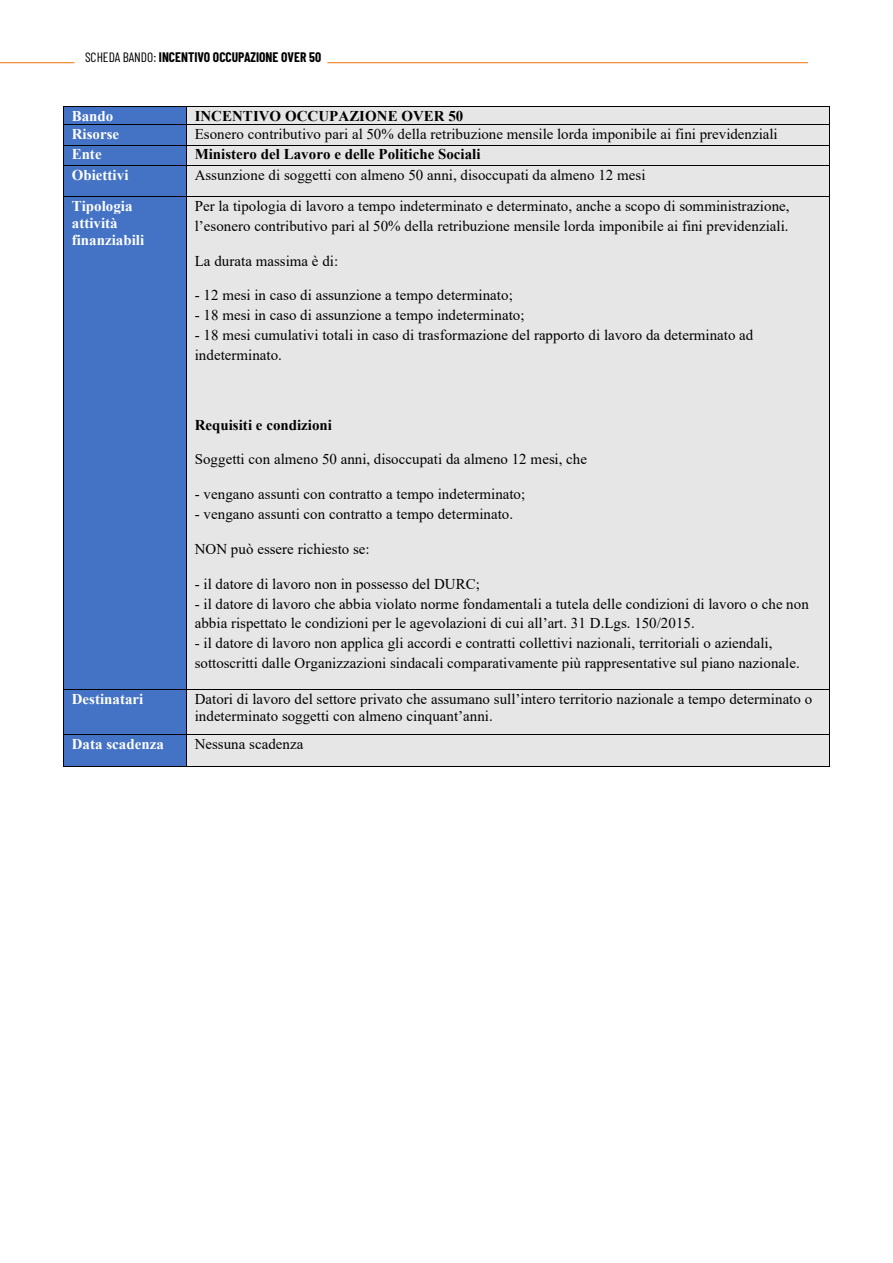
<style>
.page{position:relative;width:893px;height:1263px;background:#fff}
.page>*{position:absolute;margin:0;border:0;box-sizing:border-box;transform-origin:0 0}
.t1{font:15px/19.8px "Times New Roman";color:#000}
.t2{font:700 15px "Times New Roman";color:#000}
.t3{font:700 15px/17.2px "Times New Roman";color:#fff}
.t4{font:700 13.5px "Barlow Condensed";color:#000}
.s1{font-weight:400}
</style>
<div class="page">
<hr style="left:327px;top:62px;width:481px;height:1px;background:#ee7203">
<hr style="left:0;top:62px;width:74px;height:1px;background:#ee7203">
<div style="left:64px;top:107px;width:122px;height:17px;background:#4472c4"></div>
<div style="left:187px;top:107px;width:642px;height:17px;background:#e7e6e6"></div>
<hr style="left:64px;top:106px;width:122px;height:1px;background:#000">
<hr style="left:187px;top:106px;width:642px;height:1px;background:#000">
<div style="left:64px;top:125px;width:122px;height:20px;background:#4472c4"></div>
<div style="left:187px;top:125px;width:642px;height:20px;background:#e7e6e6"></div>
<hr style="left:64px;top:124px;width:122px;height:1px;background:#000">
<hr style="left:187px;top:124px;width:642px;height:1px;background:#000">
<div style="left:64px;top:145px;width:122px;height:20px;background:#4472c4"></div>
<div style="left:187px;top:145px;width:642px;height:20px;background:#e7e6e6"></div>
<hr style="left:64px;top:145px;width:122px;height:1px;background:#000">
<hr style="left:187px;top:145px;width:642px;height:1px;background:#000">
<div style="left:64px;top:166px;width:122px;height:30px;background:#4472c4"></div>
<div style="left:187px;top:166px;width:642px;height:30px;background:#e7e6e6"></div>
<svg style="left:63px;top:106px;width:1px;height:60px"></svg>
<hr style="left:64px;top:165px;width:122px;height:1px;background:#000">
<svg style="left:186px;top:106px;width:1px;height:60px"></svg>
<hr style="left:187px;top:165px;width:642px;height:1px;background:#000">
<svg style="left:829px;top:106px;width:1px;height:60px"></svg>
<hr style="left:63px;top:166px;width:1px;height:30px;background:#000">
<hr style="left:186px;top:166px;width:1px;height:30px;background:#000">
<hr style="left:829px;top:166px;width:1px;height:30px;background:#000">
<div style="left:64px;top:197px;width:122px;height:492px;background:#4472c4"></div>
<div style="left:187px;top:197px;width:642px;height:492px;background:#e7e6e6"></div>
<hr style="left:64px;top:196px;width:122px;height:1px;background:#000">
<hr style="left:187px;top:196px;width:642px;height:1px;background:#000">
<hr style="left:63px;top:197px;width:1px;height:492px;background:#000">
<hr style="left:186px;top:197px;width:1px;height:492px;background:#000">
<hr style="left:829px;top:197px;width:1px;height:492px;background:#000">
<div style="left:64px;top:690px;width:122px;height:44px;background:#4472c4"></div>
<div style="left:187px;top:690px;width:642px;height:44px;background:#e7e6e6"></div>
<hr style="left:64px;top:689px;width:122px;height:1px;background:#000">
<hr style="left:187px;top:689px;width:642px;height:1px;background:#000">
<hr style="left:63px;top:690px;width:1px;height:44px;background:#000">
<hr style="left:186px;top:690px;width:1px;height:44px;background:#000">
<hr style="left:829px;top:690px;width:1px;height:44px;background:#000">
<div style="left:64px;top:735px;width:122px;height:31px;background:#4472c4"></div>
<div style="left:187px;top:735px;width:642px;height:31px;background:#e7e6e6"></div>
<hr style="left:64px;top:734px;width:122px;height:1px;background:#000">
<hr style="left:187px;top:734px;width:642px;height:1px;background:#000">
<hr style="left:63px;top:735px;width:1px;height:31px;background:#000">
<hr style="left:64px;top:766px;width:122px;height:1px;background:#000">
<hr style="left:186px;top:735px;width:1px;height:31px;background:#000">
<hr style="left:187px;top:766px;width:642px;height:1px;background:#000">
<hr style="left:829px;top:735px;width:1px;height:31px;background:#000">
<p class="t4" style="left:85px;top:48px;width:238px"><span class="s1">SCHEDA BANDO:</span> INCENTIVO OCCUPAZIONE OVER 50</p>
<p class="t3" style="left:72px;top:107px;width:43px">Bando</p>
<p class="t2" style="left:195px;top:105px;width:270px">INCENTIVO OCCUPAZIONE OVER 50</p>
<p class="t3" style="left:72px;top:125px;width:49px">Risorse</p>
<p class="t1" style="left:195px;top:124px;width:585px">Esonero contributivo pari al 50% della retribuzione mensile lorda imponibile ai fini previdenziali</p>
<p class="t3" style="left:72px;top:145px;width:31px">Ente</p>
<p class="t2" style="left:195px;top:144px;width:287px">Ministero del Lavoro e delle Politiche Sociali</p>
<p class="t3" style="left:72px;top:166px;width:58px">Obiettivi</p>
<p class="t1" style="left:195px;top:165px;width:452px">Assunzione di soggetti con almeno 50 anni, disoccupati da almeno 12 mesi</p>
<p class="t3" style="left:72px;top:197px;width:74px">Tipologia attività finanziabili</p>
<p class="t1" style="left:195px;top:196px;width:596px">Per la tipologia di lavoro a tempo indeterminato e determinato, anche a scopo di somministrazione, l’esonero contributivo pari al 50% della retribuzione mensile lorda imponibile ai fini previdenziali.</p>
<p class="t1" style="left:195px;top:250px;width:145px">La durata massima è di:</p>
<p class="t1" style="left:195px;top:285px;width:320px">- 12 mesi in caso di assunzione a tempo determinato;</p>
<p class="t1" style="left:195px;top:305px;width:331px">- 18 mesi in caso di assunzione a tempo indeterminato;</p>
<p class="t1" style="left:195px;top:325px;width:560px">- 18 mesi cumulativi totali in caso di trasformazione del rapporto di lavoro da determinato ad indeterminato.</p>
<p class="t2" style="left:195px;top:414px;width:139px">Requisiti e condizioni</p>
<p class="t1" style="left:195px;top:449px;width:394px">Soggetti con almeno 50 anni, disoccupati da almeno 12 mesi, che</p>
<p class="t1" style="left:195px;top:484px;width:332px">- vengano assunti con contratto a tempo indeterminato;</p>
<p class="t1" style="left:195px;top:504px;width:320px">- vengano assunti con contratto a tempo determinato.</p>
<p class="t1" style="left:195px;top:538px;width:176px">NON può essere richiesto se:</p>
<p class="t1" style="left:195px;top:573px;width:287px">- il datore di lavoro non in possesso del DURC;</p>
<p class="t1" style="left:195px;top:593px;width:616px">- il datore di lavoro che abbia violato norme fondamentali a tutela delle condizioni di lavoro o che non abbia rispettato le condizioni per le agevolazioni di cui all’art. 31 D.Lgs. 150/2015.</p>
<p class="t1" style="left:195px;top:633px;width:606px">- il datore di lavoro non applica gli accordi e contratti collettivi nazionali, territoriali o aziendali, sottoscritti dalle Organizzazioni sindacali comparativamente più rappresentative sul piano nazionale.</p>
<p class="t3" style="left:72px;top:690px;width:73px">Destinatari</p>
<p class="t1" style="left:195px;top:689px;width:619px;line-height:17.2px">Datori di lavoro del settore privato che assumano sull’intero territorio nazionale a tempo determinato o indeterminato soggetti con almeno cinquant’anni.</p>
<p class="t3" style="left:72px;top:735px;width:94px">Data scadenza</p>
<p class="t1" style="left:195px;top:733px;width:110px">Nessuna scadenza</p>
</div>
